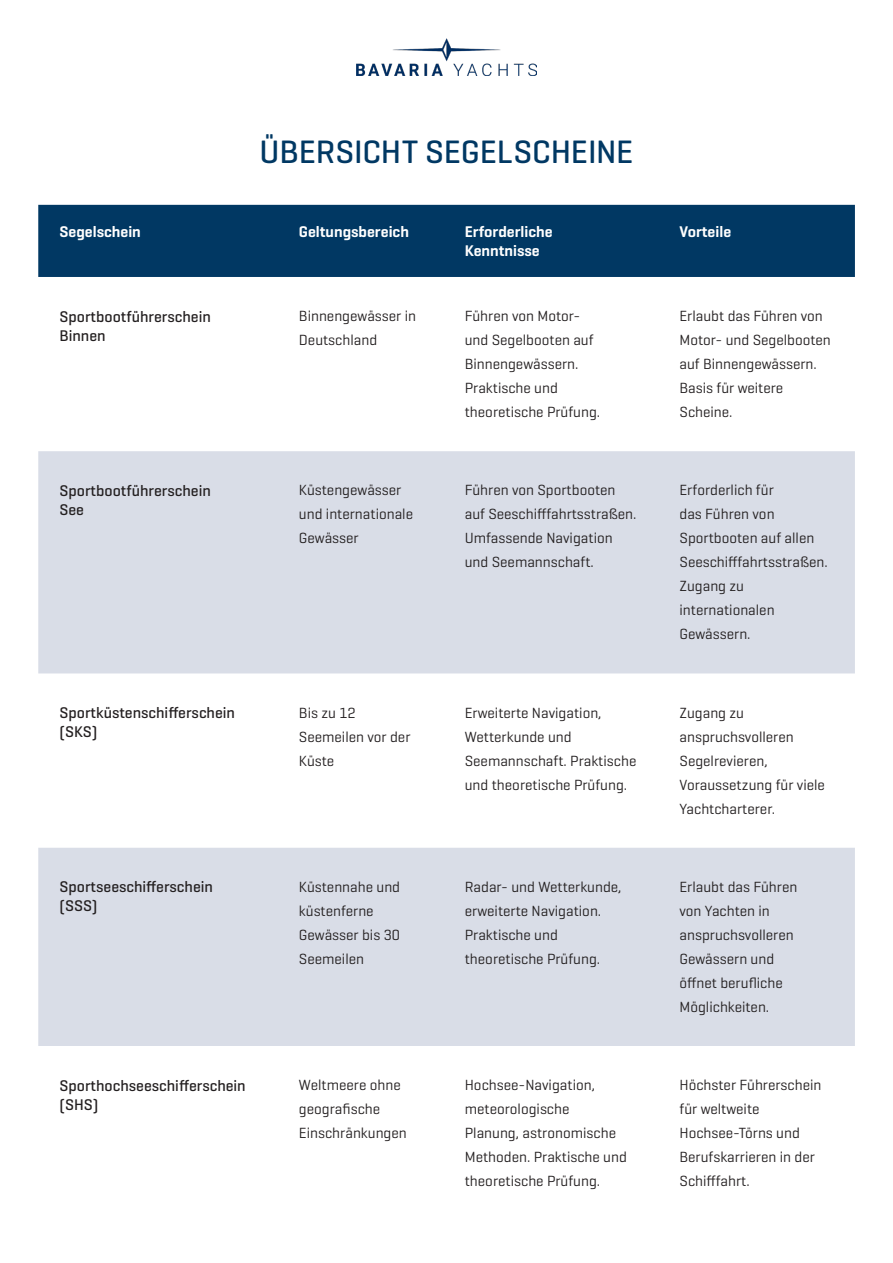
<style>
.page{position:relative;width:893px;height:1263px;background:#fff}
.page>*{position:absolute;margin:0;border:0;box-sizing:border-box;transform-origin:0 0}
.t1{font:500 33px "Geogrotesque";color:#013863}
.t2{font:500 15.75px/18.9px "Geogrotesque";color:#231f20}
.t3{font:600 15.75px "Geogrotesque";color:#fff}
.t4{font:15px/24px "Geogrotesque";color:#231f20}
</style>
<div class="page">
<div style="left:38px;top:205px;width:817px;height:72px;background:#013863"></div>
<svg style="left:38px;top:451px;width:817px;height:595px;fill:#d9dde7"></svg>
<img style="left:356px;top:39px;width:181px;height:36px">
<p class="t1" style="left:260px;top:131px;width:375px">ÜBERSICHT SEGELSCHEINE</p>
<p class="t3" style="left:60px;top:222px;width:83px">Segelschein</p>
<p class="t3" style="left:299px;top:222px;width:112px">Geltungsbereich</p>
<p class="t3" style="left:465px;top:222px;width:89px">Erforderliche</p>
<p class="t3" style="left:465px;top:240px;width:76px">Kenntnisse</p>
<p class="t3" style="left:679px;top:222px;width:53px">Vorteile</p>
<p class="t2" style="left:60px;top:306px;width:153px">Sportbootführerschein</p>
<p class="t2" style="left:60px;top:325px;width:48px">Binnen</p>
<p class="t2" style="left:60px;top:481px;width:153px">Sportbootführerschein</p>
<p class="t2" style="left:60px;top:500px;width:26px">See</p>
<p class="t4" style="left:299px;top:304px;width:119px">Binnengewässer in<br>Deutschland</p>
<p class="t4" style="left:465px;top:304px;width:137px">Führen von Motor&shy;und Segelbooten auf<br>Binnengewässern.<br>Praktische und theoretische Prüfung.</p>
<p class="t4" style="left:679px;top:304px;width:153px">Erlaubt das Führen von<br>Motor- und Segelbooten auf Binnengewässern.<br>Basis für weitere<br>Scheine.</p>
<p class="t4" style="left:299px;top:478px;width:116px">Küstengewässer und internationale<br>Gewässer</p>
<p class="t4" style="left:465px;top:478px;width:173px">Führen von Sportbooten auf Seeschifffahrtsstraßen.<br>Umfassende Navigation und Seemannschaft.</p>
<p class="t4" style="left:679px;top:478px;width:150px">Erforderlich für<br>das Führen von<br>Sportbooten auf allen<br>Seeschifffahrtsstraßen.<br>Zugang zu internationalen<br>Gewässern.</p>
<p class="t2" style="left:60px;top:703px;width:177px">Sportküstenschifferschein (SKS)</p>
<p class="t4" style="left:299px;top:700px;width:113px">Bis zu 12<br>Seemeilen vor der<br>Küste</p>
<p class="t4" style="left:465px;top:700px;width:173px">Erweiterte Navigation,<br>Wetterkunde und<br>Seemannschaft. Praktische und theoretische Prüfung.</p>
<p class="t4" style="left:679px;top:700px;width:147px">Zugang zu anspruchsvolleren<br>Segelrevieren,<br>Voraussetzung für viele<br>Yachtcharterer.</p>
<p class="t2" style="left:60px;top:877px;width:155px">Sportseeschifferschein</p>
<p class="t2" style="left:60px;top:896px;width:40px">(SSS)</p>
<p class="t4" style="left:299px;top:874px;width:103px">Küstennahe und küstenferne<br>Gewässer bis 30<br>Seemeilen</p>
<p class="t4" style="left:465px;top:874px;width:158px">Radar- und Wetterkunde, erweiterte Navigation.<br>Praktische und theoretische Prüfung.</p>
<p class="t4" style="left:679px;top:874px;width:119px">Erlaubt das Führen von Yachten in anspruchsvolleren<br>Gewässern und öffnet berufliche<br>Möglichkeiten.</p>
<p class="t2" style="left:60px;top:1075px;width:188px">Sporthochseeschifferschein (SHS)</p>
<p class="t4" style="left:299px;top:1073px;width:109px">Weltmeere ohne geografische<br>Einschränkungen</p>
<p class="t4" style="left:465px;top:1073px;width:164px">Hochsee-Navigation, meteorologische<br>Planung, astronomische<br>Methoden. Praktische und theoretische Prüfung.</p>
<p class="t4" style="left:679px;top:1073px;width:143px">Höchster Führerschein für weltweite<br>Hochsee-Törns und<br>Berufskarrieren in der<br>Schifffahrt.</p>
</div>
